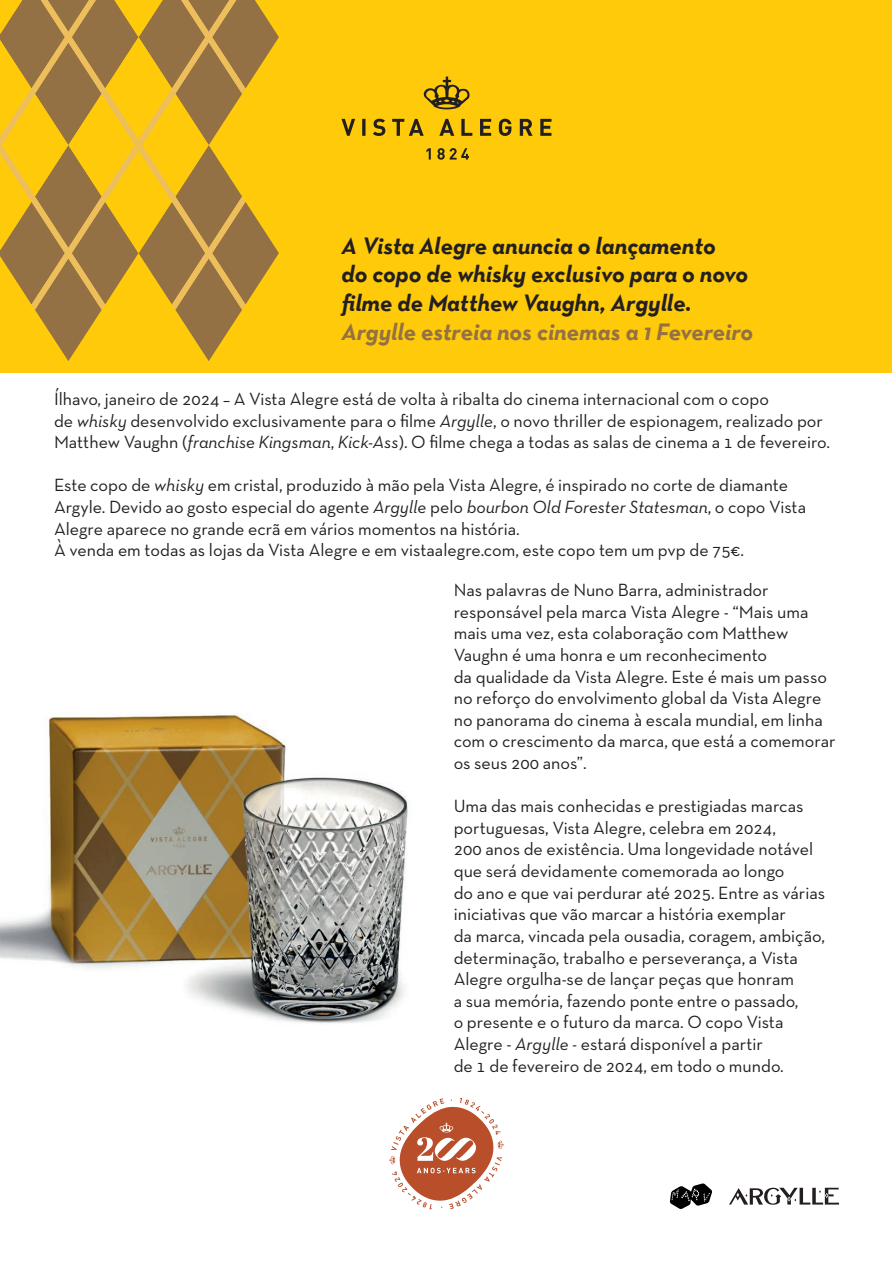
<style>
.page{position:relative;width:893px;height:1263px;background:#fff}
.page>*{position:absolute;margin:0;border:0;box-sizing:border-box;transform-origin:0 0}
.t1{font:italic 700 24px/28.8px "Neutra Text";color:#231f20}
.t2{font:italic 700 24px "Neutra Text";color:#937144}
.t3{font:18px/21.6px "Neutra Text TF";color:#231f20}
.s1{font-style:italic}
</style>
<div class="page">
<div style="left:1px;top:0;width:891px;height:372px;background:#feca0a"></div>
<img style="left:0;top:714px;width:408px;height:309px">
<svg style="left:341px;top:77px;width:210px;height:83px"></svg>
<svg style="left:670px;top:1183px;width:42px;height:26px"></svg>
<svg style="left:729px;top:1187px;width:110px;height:18px"></svg>
<svg style="left:389px;top:1098px;width:115px;height:111px"></svg>
<svg style="left:0;top:0;width:279px;height:361px"></svg>
<h1 class="t1" style="left:341px;top:230px;width:408px">A Vista Alegre anuncia o lançamento<br>do copo de whisky exclusivo para o novo filme de Matthew Vaughn, Argylle.</h1>
<h1 class="t2" style="left:341px;top:317px;width:413px">Argylle estreia nos cinemas a 1 Fevereiro</h1>
<p class="t3" style="left:54px;top:388px;width:778px">Ílhavo, janeiro de 2024 – A Vista Alegre está de volta à ribalta do cinema internacional com o copo<br>de <span class="s1">whisky</span> desenvolvido exclusivamente para o filme <span class="s1">Argylle</span>, o novo thriller de espionagem, realizado por<br>Matthew Vaughn (<span class="s1">franchise Kingsman</span>, <span class="s1">Kick-Ass</span>). O filme chega a todas as salas de cinema a 1 de fevereiro.</p>
<p class="t3" style="left:54px;top:474px;width:754px">Este copo de <span class="s1">whisky</span> em cristal, produzido à mão pela Vista Alegre, é inspirado no corte de diamante Argyle. Devido ao gosto especial do agente <span class="s1">Argylle</span> pelo <span class="s1">bourbon Old Forester Statesman</span>, o copo Vista Alegre aparece no grande ecrã em vários momentos na história.<br>À venda em todas as lojas da Vista Alegre e em vistaalegre.com, este copo tem um pvp de 75€.</p>
<p class="t3" style="left:454px;top:579px;width:383px">Nas palavras de Nuno Barra, administrador responsável pela marca Vista Alegre - “Mais uma mais uma vez, esta colaboração com Matthew Vaughn é uma honra e um reconhecimento<br>da qualidade da Vista Alegre. Este é mais um passo no reforço do envolvimento global da Vista Alegre no panorama do cinema à escala mundial, em linha com o crescimento da marca, que está a comemorar os seus 200 anos”.</p>
<p class="t3" style="left:454px;top:795px;width:373px">Uma das mais conhecidas e prestigiadas marcas portuguesas, Vista Alegre, celebra em 2024,<br>200 anos de existência. Uma longevidade notável que será devidamente comemorada ao longo<br>do ano e que vai perdurar até 2025. Entre as várias iniciativas que vão marcar a história exemplar<br>da marca, vincada pela ousadia, coragem, ambição, determinação, trabalho e perseverança, a Vista Alegre orgulha-se de lançar peças que honram<br>a sua memória, fazendo ponte entre o passado,<br>o presente e o futuro da marca. O copo Vista Alegre - <span class="s1">Argylle -</span> estará disponível a partir<br>de 1 de fevereiro de 2024, em todo o mundo.</p>
</div>
